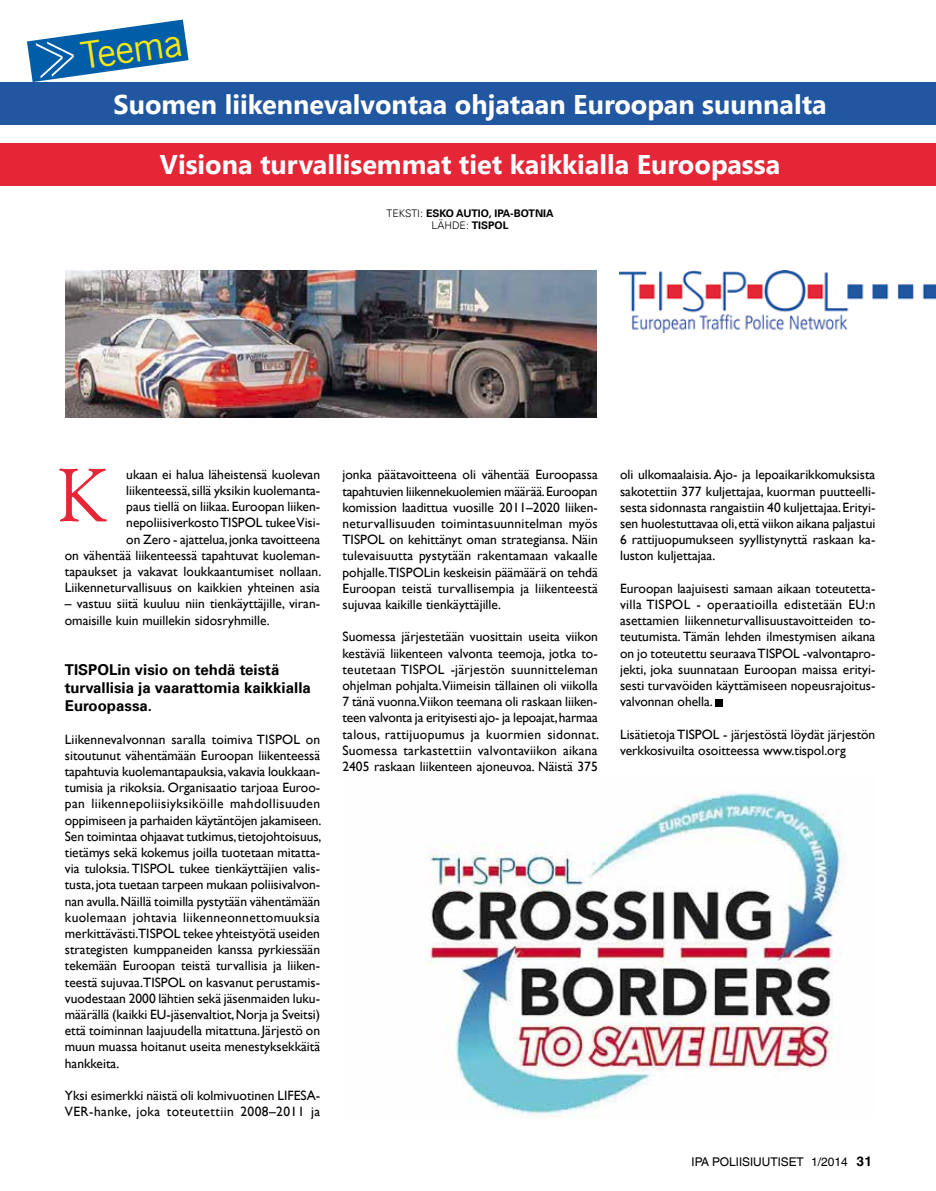
<style>
.page{position:relative;width:936px;height:1191px;background:#fff}
.page>*{position:absolute;margin:0;border:0;box-sizing:border-box;transform-origin:0 0}
.t1{font:75px "Goudy Old Style BT";color:#e42636}
.t2{font:37.5px "Trade Gothic LT";color:#f6e716}
.t3{font:700 27px "Khmer UI";color:#fff}
.t4{font:700 15px/18px "Univers LT";color:#000}
.t5{font:13.5px/16.2px "Gill Sans";color:#000;text-align:justify}
.t6{font:12px "Helvetica World";color:#000}
.t7{font:700 10.5px/12.6px "Univers LT";color:#000;text-align:center}
.s1{font-weight:300}
.s2{font-weight:700;font-size:13.5px}
</style>
<div class="page">
<img style="left:427px;top:792px;width:415px;height:325px">
<div style="left:1px;top:143px;width:934px;height:43px;background:#e42636"></div>
<div style="left:0;top:82px;width:935px;height:43px;background:#2156a0"></div>
<img style="left:66px;top:270px;width:530px;height:148px">
<img style="left:619px;top:270px;width:316px;height:62px">
<div style="left:715px;top:699px;width:8px;height:7px;background:#000"></div>
<svg style="left:27px;top:20px;width:161px;height:62px"></svg>
<h2 class="t2" style="left:78px;top:33px;width:103px;rotate:-8deg">Teema</h2>
<h3 class="t3" style="left:113px;top:89px;width:714px">Suomen liikennevalvontaa ohjataan Euroopan suunnalta</h3>
<h3 class="t3" style="left:160px;top:149px;width:621px">Visiona turvallisemmat tiet kaikkialla Euroopassa</h3>
<p class="t7" style="left:386px;top:207px;width:169px"><span class="s1">TEKSTI:</span> ESKO AUTIO, IPA-BOTNIA<br><span class="s1">LÄHDE:</span> TISPOL</p>
<h1 class="t1" style="left:57px;top:449px;width:52px">K</h1>
<p class="t5" style="left:620px;top:466px;width:257px">oli ulkomaalaisia. Ajo- ja lepoaikarikkomuksista sakotettiin 377 kuljettajaa, kuorman puutteelli&shy;sesta sidonnasta rangaistiin 40 kuljettajaa. Erityi&shy;sen huolestuttavaa oli, että viikon aikana paljastui 6 rattijuopumukseen syyllistynyttä raskaan ka&shy;luston kuljettajaa.</p>
<p class="t5" style="left:620px;top:580px;width:257px">Euroopan laajuisesti samaan aikaan toteutetta&shy;villa TISPOL - operaatioilla edistetään EU:n asettamien liikenneturvallisuustavoitteiden to&shy;teutumista. Tämän lehden ilmestymisen aikana on jo toteutettu seuraava TISPOL -valvontapro&shy;jekti, joka suunnataan Euroopan maissa erityi&shy;sesti turvavöiden käyttämiseen nopeusrajoitus&shy;valvonnan ohella.</p>
<p class="t5" style="left:620px;top:726px;width:257px">Lisätietoja TISPOL - järjestöstä löydät järjestön verkkosivuilta osoitteessa www.tispol.org</p>
<p class="t5" style="left:65px;top:466px;width:258px;text-align:right">ukaan ei halua läheistensä kuolevan liikenteessä, sillä yksikin kuolemanta-<br>paus tiellä on liikaa. Euroopan liiken&shy;nepoliisiverkosto TISPOL tukee Visi-<br>on Zero - ajattelua, jonka tavoitteena<br>on vähentää liikenteessä tapahtuvat kuoleman&shy;tapaukset ja vakavat loukkaantumiset nollaan.<br>Liikenneturvallisuus on kaikkien yhteinen asia</p>
<p class="t5" style="left:65px;top:595px;width:257px">– vastuu siitä kuuluu niin tienkäyttäjille, viran&shy;omaisille kuin muillekin sidosryhmille.</p>
<p class="t4" style="left:65px;top:661px;width:247px">TISPOLin visio on tehdä teistä turvallisia ja vaarattomia kaikkialla<br>Euroopassa.</p>
<p class="t5" style="left:65px;top:730px;width:258px">Liikennevalvonnan saralla toimiva TISPOL on sitoutunut vähentämään Euroopan liikenteessä tapahtuvia kuolemantapauksia, vakavia loukkaan&shy;tumisia ja rikoksia. Organisaatio tarjoaa Euroo&shy;pan liikennepoliisiyksiköille mahdollisuuden oppimiseen ja parhaiden käytäntöjen jakamiseen.<br>Sen toimintaa ohjaavat tutkimus, tietojohtoisuus, tietämys sekä kokemus joilla tuotetaan mitatta&shy;via tuloksia. TISPOL tukee tienkäyttäjien valis&shy;tusta, jota tuetaan tarpeen mukaan poliisivalvon&shy;nan avulla. Näillä toimilla pystytään vähentämään kuolemaan johtavia liikenneonnettomuuksia merkittävästi.TISPOL tekee yhteistyötä useiden strategisten kumppaneiden kanssa pyrkiessään tekemään Euroopan teistä turvallisia ja liiken&shy;teestä sujuvaa.TISPOL on kasvanut perustamis&shy;vuodestaan 2000 lähtien sekä jäsenmaiden luku&shy;määrällä (kaikki EU-jäsenvaltiot, Norja ja Sveitsi) että toiminnan laajuudella mitattuna. Järjestö on muun muassa hoitanut useita menestyksekkäitä hankkeita.</p>
<p class="t5" style="left:65px;top:1087px;width:257px">Yksi esimerkki näistä oli kolmivuotinen LIFESA-<br>VER-hanke, joka toteutettiin 2008–2011 ja</p>
<p class="t5" style="left:342px;top:466px;width:257px">jonka päätavoitteena oli vähentää Euroopassa tapahtuvien liikennekuolemien määrää. Euroopan komission laadittua vuosille 2011–2020 liiken&shy;neturvallisuuden toimintasuunnitelman myös TISPOL on kehittänyt oman strategiansa. Näin tulevaisuutta pystytään rakentamaan vakaalle pohjalle.TISPOLin keskeisin päämäärä on tehdä Euroopan teistä turvallisempia ja liikenteestä sujuvaa kaikille tienkäyttäjille.</p>
<p class="t5" style="left:342px;top:628px;width:258px">Suomessa järjestetään vuosittain useita viikon kestäviä liikenteen valvonta teemoja, jotka to&shy;teutetaan TISPOL -järjestön suunnitteleman ohjelman pohjalta.Viimeisin tällainen oli viikolla 7 tänä vuonna.Viikon teemana oli raskaan liiken&shy;teen valvonta ja erityisesti ajo- ja lepoajat, harmaa talous, rattijuopumus ja kuormien sidonnat.<br>Suomessa tarkastettiin valvontaviikon aikana 2405 raskaan liikenteen ajoneuvoa. Näistä 375</p>
<p class="t6" style="left:691px;top:1154px;width:182px">IPA POLIISIUUTISET 1/2014 <span class="s2">31</span></p>
</div>
